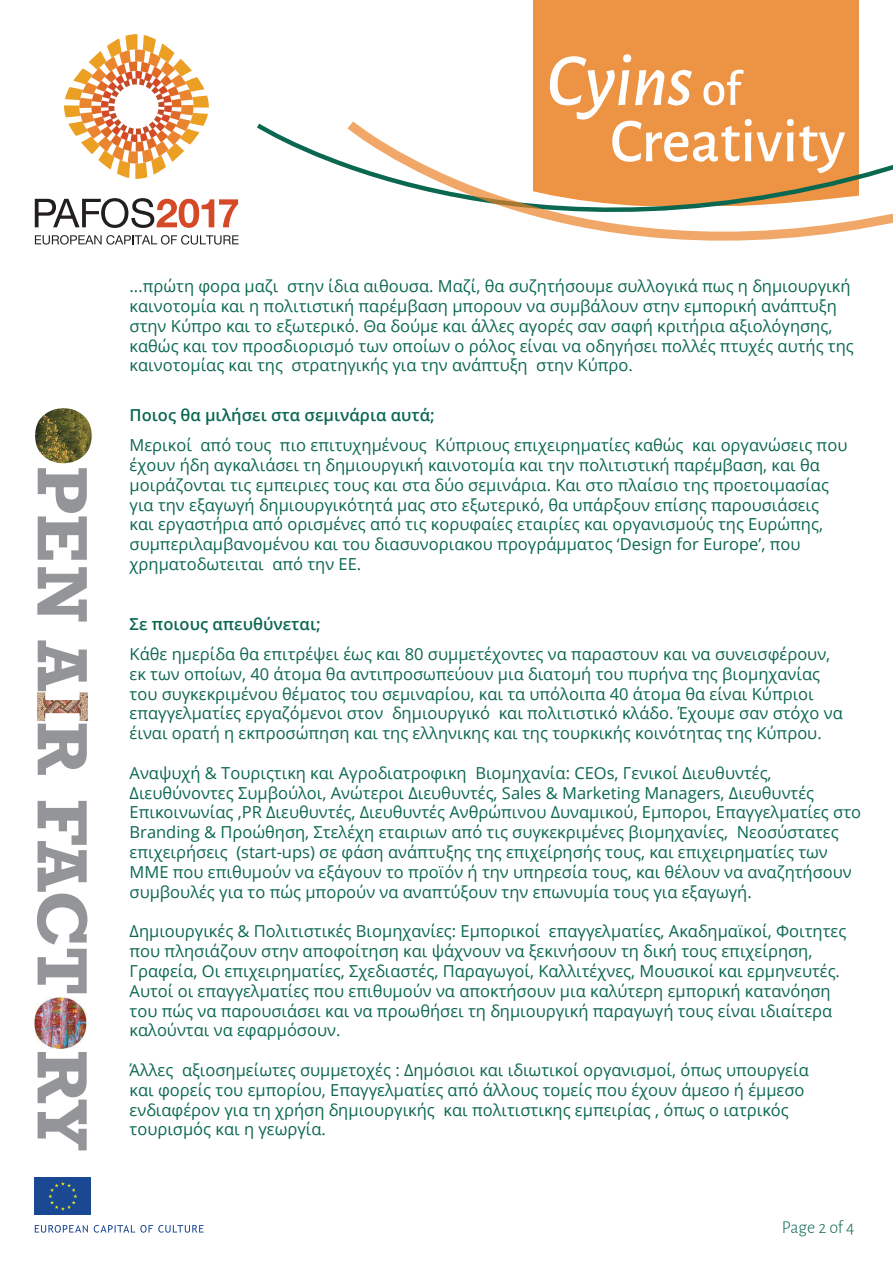
<style>
.page{position:relative;width:893px;height:1263px;background:#fff}
.page>*{position:absolute;margin:0;border:0;box-sizing:border-box;transform-origin:0 0}
.t1{font:italic 500 75.15px "Alegreya Sans";color:#fff}
.t2{font:500 62.55px "Alegreya Sans";color:#fff}
.t3{font:300 18px "Alegreya Sans";letter-spacing:-.01em;color:#0b6850}
.t4{font:16.5px/19.8px "Open Sans";color:#0b6850}
.t5{font:600 16.5px "Open Sans";color:#0b6850}
.s1{font-style:normal;font-size:50.1px}
</style>
<div class="page">
<div style="left:534px;top:0;width:325px;height:205px;background:#ed9344"></div>
<svg style="left:341px;top:116px;width:552px;height:125px"></svg>
<svg style="left:37px;top:801px;width:50px;height:192px"></svg>
<svg style="left:38px;top:1052px;width:49px;height:98px"></svg>
<svg style="left:38px;top:468px;width:49px;height:92px"></svg>
<svg style="left:37px;top:567px;width:50px;height:54px"></svg>
<svg style="left:38px;top:640px;width:49px;height:51px"></svg>
<svg style="left:38px;top:724px;width:49px;height:51px"></svg>
<svg style="left:35px;top:1225px;width:169px;height:8px"></svg>
<div style="left:35px;top:1178px;width:56px;height:37px;background:#1b4893"></div>
<svg style="left:48px;top:1182px;width:29px;height:28px"></svg>
<svg style="left:64px;top:34px;width:145px;height:145px"></svg>
<svg style="left:35px;top:198px;width:203px;height:30px"></svg>
<svg style="left:35px;top:235px;width:204px;height:10px"></svg>
<img style="left:34px;top:997px;width:53px;height:51px">
<img style="left:48px;top:408px;width:14px;height:4px">
<img style="left:37px;top:692px;width:51px;height:29px">
<p class="t1" style="left:547px;top:29px;width:196px">Cyins <span class="s1">of</span></p>
<p class="t2" style="left:610px;top:97px;width:237px">Creativity</p>
<p class="t4" style="left:130px;top:276px;width:726px">...πρώτη φορα μαζι στην ίδια αιθουσα. Μαζί, θα συζητήσουμε συλλογικά πως η δημιουργική καινοτομία και η πολιτιστική παρέμβαση μπορουν να συμβάλουν στην εμπορική ανάπτυξη στην Κύπρο και το εξωτερικό. Θα δούμε και άλλες αγορές σαν σαφή κριτήρια αξιολόγησης, καθώς και τον προσδιορισμό των οποίων ο ρόλος είναι να οδηγήσει πολλές πτυχές αυτής της καινοτομίας και της στρατηγικής για την ανάπτυξη στην Κύπρο.</p>
<p class="t5" style="left:130px;top:404px;width:307px">Ποιος θα μιλήσει στα σεμινάρια αυτά;</p>
<p class="t4" style="left:130px;top:435px;width:719px">Μερικοί από τους πιο επιτυχημένους Κύπριους επιχειρηματίες καθώς και οργανώσεις που έχουν ήδη αγκαλιάσει τη δημιουργική καινοτομία και την πολιτιστική παρέμβαση, και θα μοιράζονται τις εμπειριες τους και στα δύο σεμινάρια. Και στο πλαίσιο της προετοιμασίας για την εξαγωγή δημιουργικότητά μας στο εξωτερικό, θα υπάρξουν επίσης παρουσιάσεις και εργαστήρια από ορισμένες από τις κορυφαίες εταιρίες και οργανισμούς της Ευρώπης, συμπεριλαμβανομένου και του διασυνοριακου προγράμματος ‘Design for Europe’, που χρηματοδωτειται από την ΕΕ.</p>
<p class="t5" style="left:130px;top:613px;width:193px">Σε ποιους απευθύνεται;</p>
<p class="t4" style="left:130px;top:644px;width:715px">Κάθε ημερίδα θα επιτρέψει έως και 80 συμμετέχοντες να παραστουν και να συνεισφέρουν, εκ των οποίων, 40 άτομα θα αντιπροσωπεύουν μια διατομή του πυρήνα της βιομηχανίας του συγκεκριμένου θέματος του σεμιναρίου, και τα υπόλοιπα 40 άτομα θα είναι Κύπριοι επαγγελματίες εργαζόμενοι στον δημιουργικό και πολιτιστικό κλάδο. Έχουμε σαν στόχο να έιναι ορατή η εκπροσώπηση και της ελληνικης και της τουρκικής κοινότητας της Κύπρου.</p>
<p class="t4" style="left:130px;top:762px;width:733px">Αναψυχή &amp; Τουριςτικη και Αγροδιατροφικη Βιομηχανία: CEOs, Γενικοί Διευθυντές, Διευθύνοντες Συμβούλοι, Ανώτεροι Διευθυντές, Sales &amp; Marketing Managers, Διευθυντές Επικοινωνίας ,PR Διευθυντές, Διευθυντές Ανθρώπινου Δυναμικού, Εμποροι, Επαγγελματίες στο Branding &amp; Προώθηση, Στελέχη εταιριων από τις συγκεκριμένες βιομηχανίες, Νεοσύστατες επιχειρήσεις (start-ups) σε φάση ανάπτυξης της επιχείρησής τους, και επιχειρηματίες των ΜΜΕ που επιθυμούν να εξάγουν το προϊόν ή την υπηρεσία τους, και θέλουν να αναζητήσουν συμβουλές για το πώς μπορούν να αναπτύξουν την επωνυμία τους για εξαγωγή.</p>
<p class="t4" style="left:130px;top:921px;width:718px">Δημιουργικές &amp; Πολιτιστικές Βιομηχανίες: Εμπορικοί επαγγελματίες, Ακαδημαϊκοί, Φοιτητες που πλησιάζουν στην αποφοίτηση και ψάχνουν να ξεκινήσουν τη δική τους επιχείρηση, Γραφεία, Οι επιχειρηματίες, Σχεδιαστές, Παραγωγοί, Καλλιτέχνες, Μουσικοί και ερμηνευτές.<br>Αυτοί οι επαγγελματίες που επιθυμούν να αποκτήσουν μια καλύτερη εμπορική κατανόηση του πώς να παρουσιάσει και να προωθήσει τη δημιουργική παραγωγή τους είναι ιδιαίτερα καλούνται να εφαρμόσουν.</p>
<p class="t4" style="left:130px;top:1059px;width:681px">Άλλες αξιοσημείωτες συμμετοχές : Δημόσιοι και ιδιωτικοί οργανισμοί, όπως υπουργεία και φορείς του εμπορίου, Επαγγελματίες από άλλους τομείς που έχουν άμεσο ή έμμεσο ενδιαφέρον για τη χρήση δημιουργικής και πολιτιστικης εμπειρίας , όπως ο ιατρικός τουρισμός και η γεωργία.</p>
<p class="t3" style="left:782px;top:1215px;width:74px">Page 2 of 4</p>
</div>
